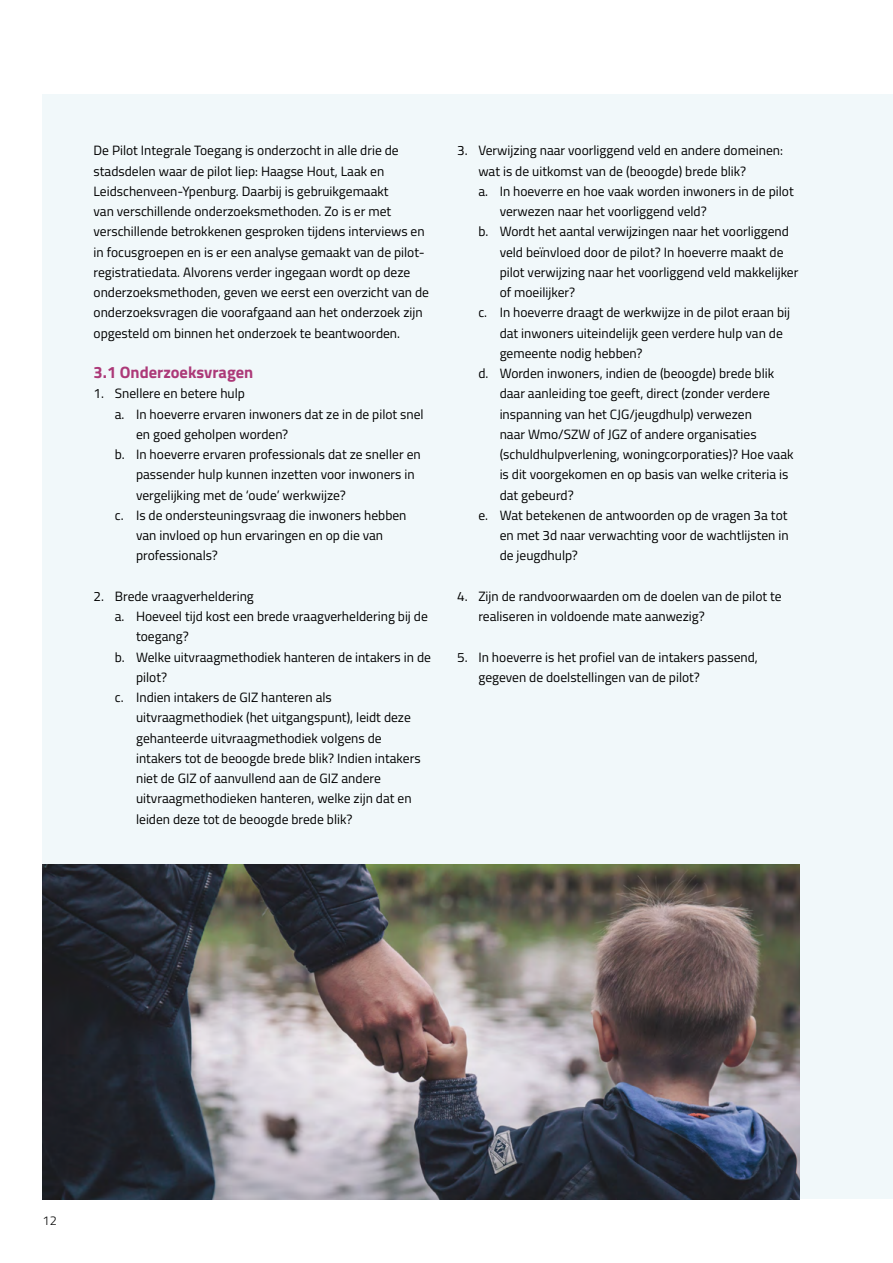
<style>
.page{position:relative;width:893px;height:1263px;background:#fff}
.page>*{position:absolute;margin:0;border:0;box-sizing:border-box;transform-origin:0 0}
.t1{font:700 16.5px "Cairo";color:#ac3978}
.t2{font:13.5px/20.2px "Cairo";color:#000}
.t3{font:300 12.75px "Cairo";color:#000}
</style>
<div class="page">
<div style="left:43px;top:94px;width:850px;height:1105px;background:#f1f8fa"></div>
<img style="left:43px;top:864px;width:756px;height:335px">
<p class="t2" style="left:94px;top:140px;width:337px">De Pilot Integrale Toegang is onderzocht in alle drie de stadsdelen waar de pilot liep: Haagse Hout, Laak en Leidschenveen-Ypenburg. Daarbij is gebruikgemaakt<br>van verschillende onderzoeksmethoden. Zo is er met verschillende betrokkenen gesproken tijdens interviews en in focusgroepen en is er een analyse gemaakt van de pilot&shy;registratiedata. Alvorens verder ingegaan wordt op deze onderzoeksmethoden, geven we eerst een overzicht van de onderzoeksvragen die voorafgaand aan het onderzoek zijn opgesteld om binnen het onderzoek te beantwoorden.</p>
<p class="t1" style="left:94px;top:359px;width:161px">3.1 Onderzoeksvragen</p>
<p class="t2" style="left:94px;top:383px;width:153px">1. Snellere en betere hulp</p>
<p class="t2" style="left:115px;top:404px;width:310px">a. In hoeverre ervaren inwoners dat ze in de pilot snel</p>
<p class="t2" style="left:136px;top:424px;width:154px">en goed geholpen worden?</p>
<p class="t2" style="left:115px;top:444px;width:307px">b. In hoeverre ervaren professionals dat ze sneller en</p>
<p class="t2" style="left:136px;top:464px;width:280px">passender hulp kunnen inzetten voor inwoners in</p>
<p class="t2" style="left:136px;top:485px;width:211px">vergelijking met de ‘oude’ werkwijze?</p>
<p class="t2" style="left:115px;top:505px;width:293px">c. Is de ondersteuningsvraag die inwoners hebben</p>
<p class="t2" style="left:136px;top:525px;width:249px">van invloed op hun ervaringen en op die van</p>
<p class="t2" style="left:136px;top:545px;width:83px">professionals?</p>
<p class="t2" style="left:94px;top:586px;width:162px">2. Brede vraagverheldering</p>
<p class="t2" style="left:115px;top:606px;width:315px">a. Hoeveel tijd kost een brede vraagverheldering bij de</p>
<p class="t2" style="left:136px;top:626px;width:54px">toegang?</p>
<p class="t2" style="left:115px;top:647px;width:318px">b. Welke uitvraagmethodiek hanteren de intakers in de</p>
<p class="t2" style="left:136px;top:667px;width:33px">pilot?</p>
<p class="t2" style="left:115px;top:687px;width:219px">c. Indien intakers de GIZ hanteren als</p>
<p class="t2" style="left:136px;top:707px;width:276px">uitvraagmethodiek (het uitgangspunt), leidt deze</p>
<p class="t2" style="left:136px;top:728px;width:247px">gehanteerde uitvraagmethodiek volgens de</p>
<p class="t2" style="left:136px;top:748px;width:286px">intakers tot de beoogde brede blik? Indien intakers</p>
<p class="t2" style="left:136px;top:768px;width:246px">niet de GIZ of aanvullend aan de GIZ andere</p>
<p class="t2" style="left:136px;top:788px;width:277px">uitvraagmethodieken hanteren, welke zijn dat en</p>
<p class="t2" style="left:136px;top:809px;width:218px">leiden deze tot de beoogde brede blik?</p>
<p class="t2" style="left:457px;top:140px;width:327px">3. Verwijzing naar voorliggend veld en andere domeinen:</p>
<p class="t2" style="left:478px;top:161px;width:269px">wat is de uitkomst van de (beoogde) brede blik?</p>
<p class="t2" style="left:478px;top:181px;width:317px">a. In hoeverre en hoe vaak worden inwoners in de pilot</p>
<p class="t2" style="left:500px;top:201px;width:209px">verwezen naar het voorliggend veld?</p>
<p class="t2" style="left:478px;top:221px;width:312px">b. Wordt het aantal verwijzingen naar het voorliggend</p>
<p class="t2" style="left:500px;top:242px;width:285px">veld beïnvloed door de pilot? In hoeverre maakt de</p>
<p class="t2" style="left:500px;top:262px;width:300px">pilot verwijzing naar het voorliggend veld makkelijker</p>
<p class="t2" style="left:500px;top:282px;width:77px">of moeilijker?</p>
<p class="t2" style="left:478px;top:302px;width:313px">c. In hoeverre draagt de werkwijze in de pilot eraan bij</p>
<p class="t2" style="left:500px;top:323px;width:285px">dat inwoners uiteindelijk geen verdere hulp van de</p>
<p class="t2" style="left:500px;top:343px;width:144px">gemeente nodig hebben?</p>
<p class="t2" style="left:478px;top:363px;width:297px">d. Worden inwoners, indien de (beoogde) brede blik</p>
<p class="t2" style="left:500px;top:383px;width:272px">daar aanleiding toe geeft, direct (zonder verdere</p>
<p class="t2" style="left:500px;top:404px;width:254px">inspanning van het CJG/jeugdhulp) verwezen</p>
<p class="t2" style="left:500px;top:424px;width:258px">naar Wmo/SZW of JGZ of andere organisaties</p>
<p class="t2" style="left:500px;top:444px;width:295px">(schuldhulpverlening, woningcorporaties)? Hoe vaak</p>
<p class="t2" style="left:500px;top:464px;width:290px">is dit voorgekomen en op basis van welke criteria is</p>
<p class="t2" style="left:500px;top:485px;width:76px">dat gebeurd?</p>
<p class="t2" style="left:478px;top:505px;width:311px">e. Wat betekenen de antwoorden op de vragen 3a tot</p>
<p class="t2" style="left:500px;top:525px;width:291px">en met 3d naar verwachting voor de wachtlijsten in</p>
<p class="t2" style="left:500px;top:545px;width:80px">de jeugdhulp?</p>
<p class="t2" style="left:478px;top:586px;width:305px;text-indent:-21px">4. Zijn de randvoorwaarden om de doelen van de pilot te realiseren in voldoende mate aanwezig?</p>
<p class="t2" style="left:478px;top:647px;width:281px;text-indent:-21px">5. In hoeverre is het profiel van de intakers passend, gegeven de doelstellingen van de pilot?</p>
<p class="t3" style="left:43px;top:1211px;width:16px">12</p>
</div>
